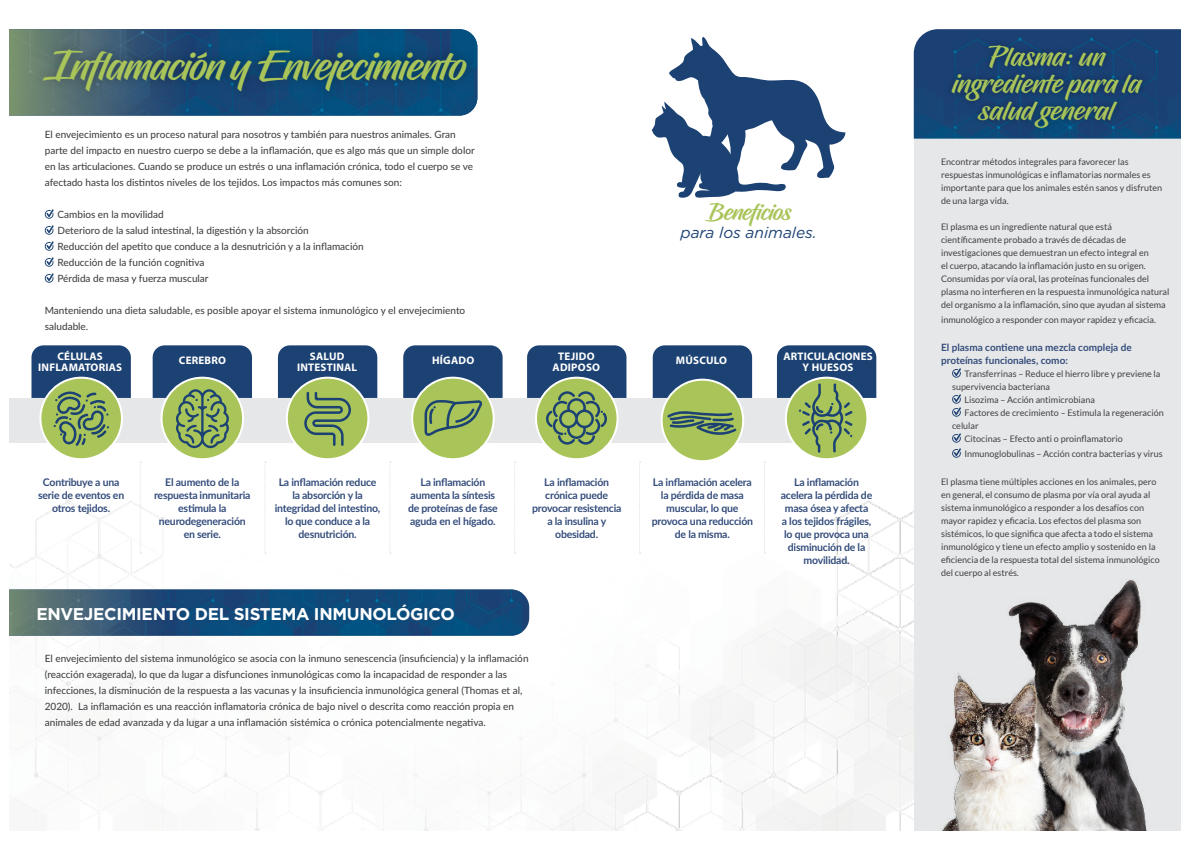
<style>
.page{position:relative;width:1191px;height:842px;background:#fff}
.page>*{position:absolute;margin:0;border:0;box-sizing:border-box;transform-origin:0 0}
.t1{font:41px "Hughs";color:#a9c459}
.t2{font:28px/27px "Hughs";letter-spacing:.02em;color:#a9c459;text-align:center}
.t3{font:23.3px "Hughs";letter-spacing:-.005em;color:#a9c459}
.t4{font:700 17px "Gotham";letter-spacing:-.02em;color:#fff}
.t5{font:italic 15.5px "Gotham";color:#1c4273}
.t6{font:700 11px/11px "Myriad Pro";letter-spacing:.02em;color:#fff;text-align:center}
.t7{font:700 10.5px/13px "Lato";letter-spacing:-.02em;color:#344d7c;text-align:center}
.t8{font:500 10px/16px "Lato";color:#414042}
.t9{font:700 10px/13px "Lato";color:#344d7c}
.t10{font:9px/13px "Lato";color:#414042}
</style>
<div class="page">
<div style="left:914px;top:104px;width:277px;height:738px;background:#e6e7e8"></div>
<img style="left:914px;top:29px;width:268px;height:110px">
<div style="left:945px;top:39px;width:204px;height:95px;background:#000;opacity:.35"></div>
<img style="left:9px;top:354px;width:320px;height:477px">
<img style="left:329px;top:345px;width:585px;height:486px">
<img style="left:9px;top:29px;width:468px;height:87px">
<div style="left:32px;top:38px;width:446px;height:64px;background:#000;opacity:.35"></div>
<svg style="left:45px;top:209px;width:9px;height:10px"></svg>
<svg style="left:45px;top:225px;width:9px;height:10px"></svg>
<svg style="left:45px;top:241px;width:9px;height:10px"></svg>
<svg style="left:45px;top:257px;width:9px;height:10px"></svg>
<svg style="left:45px;top:273px;width:9px;height:10px"></svg>
<div style="left:536px;top:378px;width:81px;height:81px;background:#a9c459;border-radius:50%"></div>
<svg style="left:527px;top:345px;width:99px;height:99px"></svg>
<svg style="left:786px;top:378px;width:81px;height:81px"></svg>
<svg style="left:777px;top:345px;width:99px;height:108px;background:#77927f"></svg>
<div style="left:662px;top:380px;width:81px;height:81px;background:#a9c459;border-radius:50%"></div>
<div style="left:661px;top:379px;width:83px;height:83px;border:2px solid #fff;border-radius:50%"></div>
<svg style="left:667px;top:411px;width:69px;height:24px"></svg>
<svg style="left:162px;top:378px;width:81px;height:81px"></svg>
<svg style="left:153px;top:345px;width:99px;height:103px;background:#6e8b7d"></svg>
<svg style="left:140px;top:462px;width:1px;height:91px"></svg>
<svg style="left:265px;top:462px;width:1px;height:91px"></svg>
<svg style="left:389px;top:462px;width:2px;height:91px"></svg>
<svg style="left:514px;top:462px;width:2px;height:91px"></svg>
<svg style="left:639px;top:462px;width:2px;height:91px"></svg>
<svg style="left:764px;top:462px;width:1px;height:91px"></svg>
<img style="left:9px;top:589px;width:513px;height:46px">
<div style="left:40px;top:378px;width:82px;height:81px;background:#a9c459;border-radius:50%"></div>
<svg style="left:32px;top:345px;width:99px;height:101px"></svg>
<div style="left:287px;top:378px;width:81px;height:81px;background:#a9c459;border-radius:50%"></div>
<svg style="left:278px;top:345px;width:99px;height:101px"></svg>
<div style="left:412px;top:378px;width:82px;height:81px;background:#a9c459;border-radius:50%"></div>
<svg style="left:403px;top:345px;width:100px;height:91px"></svg>
<svg style="left:952px;top:368px;width:9px;height:10px"></svg>
<svg style="left:952px;top:394px;width:9px;height:23px"></svg>
<svg style="left:952px;top:433px;width:9px;height:25px"></svg>
<svg style="left:652px;top:37px;width:193px;height:161px"></svg>
<img style="left:900px;top:565px;width:282px;height:267px">
<img style="left:929px;top:565px;width:235px;height:267px">
<div style="left:0;top:832px;width:1191px;height:10px;background:#fff"></div>
<div style="left:1182px;top:0;width:9px;height:842px;background:#fff"></div>
<h1 class="t1" style="left:45px;top:42px;width:422px">Inflamación y Envejecimiento</h1>
<p class="t8" style="left:45px;top:126px;width:431px">El envejecimiento es un proceso natural para nosotros y también para nuestros animales. Gran parte del impacto en nuestro cuerpo se debe a la inflamación, que es algo más que un simple dolor en las articulaciones. Cuando se produce un estrés o una inflamación crónica, todo el cuerpo se ve afectado hasta los distintos niveles de los tejidos. Los impactos más comunes son:</p>
<p class="t8" style="left:57px;top:206px;width:308px">Cambios en la movilidad<br>Deterioro de la salud intestinal, la digestión y la absorción<br>Reducción del apetito que conduce a la desnutrición y a la inflamación Reducción de la función cognitiva<br>Pérdida de masa y fuerza muscular</p>
<p class="t8" style="left:45px;top:302px;width:422px">Manteniendo una dieta saludable, es posible apoyar el sistema inmunológico y el envejecimiento saludable.</p>
<h3 class="t3" style="left:707px;top:198px;width:86px">Beneficios</h3>
<h3 class="t5" style="left:680px;top:222px;width:138px">para los animales.</h3>
<p class="t6" style="left:38px;top:350px;width:86px">CÉLULAS<br>INFLAMATORIAS</p>
<p class="t6" style="left:297px;top:350px;width:62px">SALUD<br>INTESTINAL</p>
<p class="t6" style="left:432px;top:355px;width:44px">HÍGADO</p>
<p class="t6" style="left:553px;top:350px;width:49px">TEJIDO<br>ADIPOSO</p>
<p class="t6" style="left:783px;top:350px;width:91px">ARTICULACIONES<br>Y HUESOS</p>
<p class="t6" style="left:179px;top:355px;width:49px">CEREBRO</p>
<p class="t6" style="left:676px;top:355px;width:53px">MÚSCULO</p>
<p class="t7" style="left:38px;top:475px;width:88px">Contribuye a una serie de eventos en otros tejidos.</p>
<p class="t7" style="left:154px;top:475px;width:98px">El aumento de la respuesta inmunitaria estimula la neurodegeneración en serie.</p>
<p class="t7" style="left:275px;top:475px;width:107px">La inflamación reduce la absorción y la integridad del intestino, lo que conduce a la desnutrición.</p>
<p class="t7" style="left:408px;top:475px;width:91px">La inflamación aumenta la síntesis de proteínas de fase aguda en el hígado.</p>
<p class="t7" style="left:532px;top:475px;width:91px">La inflamación crónica puede provocar resistencia a la insulina y obesidad.</p>
<p class="t7" style="left:652px;top:475px;width:103px">La inflamación acelera la pérdida de masa muscular, lo que provoca una reducción de la misma.</p>
<p class="t7" style="left:781px;top:475px;width:93px">La inflamación acelera la pérdida de masa ósea y afecta<br>a los tejidos frágiles, lo que provoca una disminución de la movilidad.</p>
<h3 class="t4" style="left:36px;top:602px;width:420px">ENVEJECIMIENTO DEL SISTEMA INMUNOLÓGICO</h3>
<p class="t8" style="left:45px;top:650px;width:485px">El envejecimiento del sistema inmunológico se asocia con la inmuno senescencia (insuficiencia) y la inflamación (reacción exagerada), lo que da lugar a disfunciones inmunológicas como la incapacidad de responder a las infecciones, la disminución de la respuesta a las vacunas y la insuficiencia inmunológica general (Thomas et al, 2020). La inflamación es una reacción inflamatoria crónica de bajo nivel o descrita como reacción propia en animales de edad avanzada y da lugar a una inflamación sistémica o crónica potencialmente negativa.</p>
<h2 class="t2" style="left:952px;top:43px;width:190px">Plasma: un ingrediente para la salud general</h2>
<p class="t10" style="left:941px;top:155px;width:223px">Encontrar métodos integrales para favorecer las respuestas inmunológicas e inflamatorias normales es importante para que los animales estén sanos y disfruten de una larga vida.</p>
<p class="t10" style="left:941px;top:220px;width:230px">El plasma es un ingrediente natural que está científicamente probado a través de décadas de investigaciones que demuestran un efecto integral en<br>el cuerpo, atacando la inflamación justo en su origen.<br>Consumidas por vía oral, las proteínas funcionales del plasma no interfieren en la respuesta inmunológica natural del organismo a la inflamación, sino que ayudan al sistema</p>
<p class="t10" style="left:941px;top:313px;width:216px">inmunológico a responder con mayor rapidez y eficacia.</p>
<p class="t9" style="left:941px;top:340px;width:192px">El plasma contiene una mezcla compleja de proteínas funcionales, como:</p>
<p class="t10" style="left:964px;top:367px;width:197px">Transferrinas – Reduce el hierro libre y previene la</p>
<p class="t10" style="left:952px;top:380px;width:100px">supervivencia bacteriana</p>
<p class="t10" style="left:964px;top:393px;width:132px">Lisozima – Acción antimicrobiana</p>
<p class="t10" style="left:964px;top:406px;width:201px">Factores de crecimiento – Estimula la regeneración</p>
<p class="t10" style="left:952px;top:419px;width:28px">celular</p>
<p class="t10" style="left:964px;top:432px;width:160px">Citocinas – Efecto anti o proinflamatorio</p>
<p class="t10" style="left:964px;top:447px;width:200px">Inmunoglobulinas – Acción contra bacterias y virus</p>
<p class="t10" style="left:941px;top:475px;width:220px">El plasma tiene múltiples acciones en los animales, pero en general, el consumo de plasma por vía oral ayuda al sistema inmunológico a responder a los desafíos con mayor rapidez y eficacia. Los efectos del plasma son sistémicos, lo que significa que afecta a todo el sistema inmunológico y tiene un efecto amplio y sostenido en la eficiencia de la respuesta total del sistema inmunológico del cuerpo al estrés.</p>
</div>
